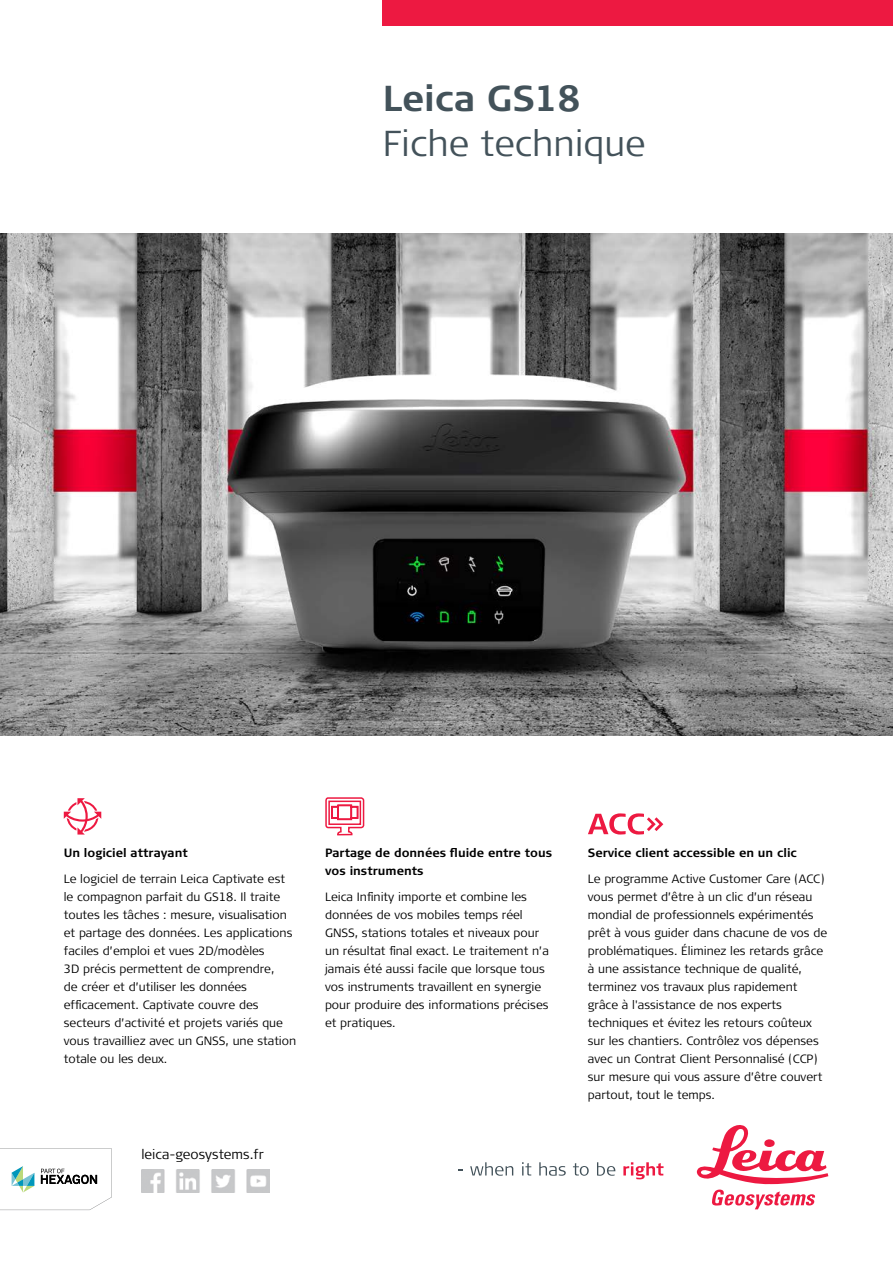
<style>
.page{position:relative;width:893px;height:1263px;background:#fff}
.page>*{position:absolute;margin:0;border:0;box-sizing:border-box;transform-origin:0 0}
.t1{font:300 36px "Signa Pro";color:#43525a}
.t2{font:700 36px "Signa Pro";color:#43525a}
.t3{font:300 13.5px "Signa Pro";color:#000}
.t4{font:300 12px/18px "Signa Pro";color:#000}
.t5{font:700 12px/18px "Signa Pro";color:#000}
</style>
<div class="page">
<img style="left:0;top:234px;width:893px;height:502px">
<div style="left:383px;top:0;width:510px;height:26px;background:#ed1941"></div>
<svg style="left:470px;top:1162px;width:43px;height:14px"></svg>
<svg style="left:522px;top:1162px;width:9px;height:13px"></svg>
<svg style="left:539px;top:1162px;width:27px;height:14px"></svg>
<svg style="left:573px;top:1163px;width:16px;height:13px"></svg>
<svg style="left:597px;top:1162px;width:18px;height:14px"></svg>
<svg style="left:623px;top:1162px;width:40px;height:17px"></svg>
<svg style="left:697px;top:1125px;width:131px;height:84px"></svg>
<svg style="left:0;top:1148px;width:112px;height:62px"></svg>
<img style="left:142px;top:1170px;width:127px;height:23px">
<svg style="left:588px;top:813px;width:75px;height:21px"></svg>
<svg style="left:64px;top:798px;width:37px;height:36px"></svg>
<svg style="left:325px;top:797px;width:40px;height:39px"></svg>
<h1 class="t2" style="left:383px;top:74px;width:200px">Leica GS18</h1>
<h1 class="t1" style="left:383px;top:119px;width:264px">Fiche technique</h1>
<p class="t5" style="left:64px;top:843px;width:126px">Un logiciel attrayant</p>
<p class="t4" style="left:64px;top:870px;width:234px">Le logiciel de terrain Leica Captivate est le compagnon parfait du GS18. Il traite toutes les tâches : mesure, visualisation et partage des données. Les applications faciles d’emploi et vues 2D/modèles<br>3D précis permettent de comprendre,<br>de créer et d’utiliser les données efficacement. Captivate couvre des secteurs d’activité et projets variés que vous travailliez avec un GNSS, une station totale ou les deux.</p>
<p class="t5" style="left:325px;top:843px;width:229px">Partage de données fluide entre tous vos instruments</p>
<p class="t4" style="left:325px;top:888px;width:225px">Leica Infinity importe et combine les données de vos mobiles temps réel GNSS, stations totales et niveaux pour un résultat final exact. Le traitement n’a jamais été aussi facile que lorsque tous vos instruments travaillent en synergie pour produire des informations précises et pratiques.</p>
<p class="t3" style="left:141px;top:1145px;width:124px">leica-geosystems.fr</p>
<p class="t5" style="left:588px;top:843px;width:211px">Service client accessible en un clic</p>
<p class="t4" style="left:588px;top:870px;width:241px">Le programme Active Customer Care (ACC) vous permet d’être à un clic d’un réseau mondial de professionnels expérimentés prêt à vous guider dans chacune de vos de problématiques. Éliminez les retards grâce à une assistance technique de qualité, terminez vos travaux plus rapidement grâce à l'assistance de nos experts techniques et évitez les retours coûteux sur les chantiers. Contrôlez vos dépenses avec un Contrat Client Personnalisé (CCP) sur mesure qui vous assure d’être couvert partout, tout le temps.</p>
</div>
